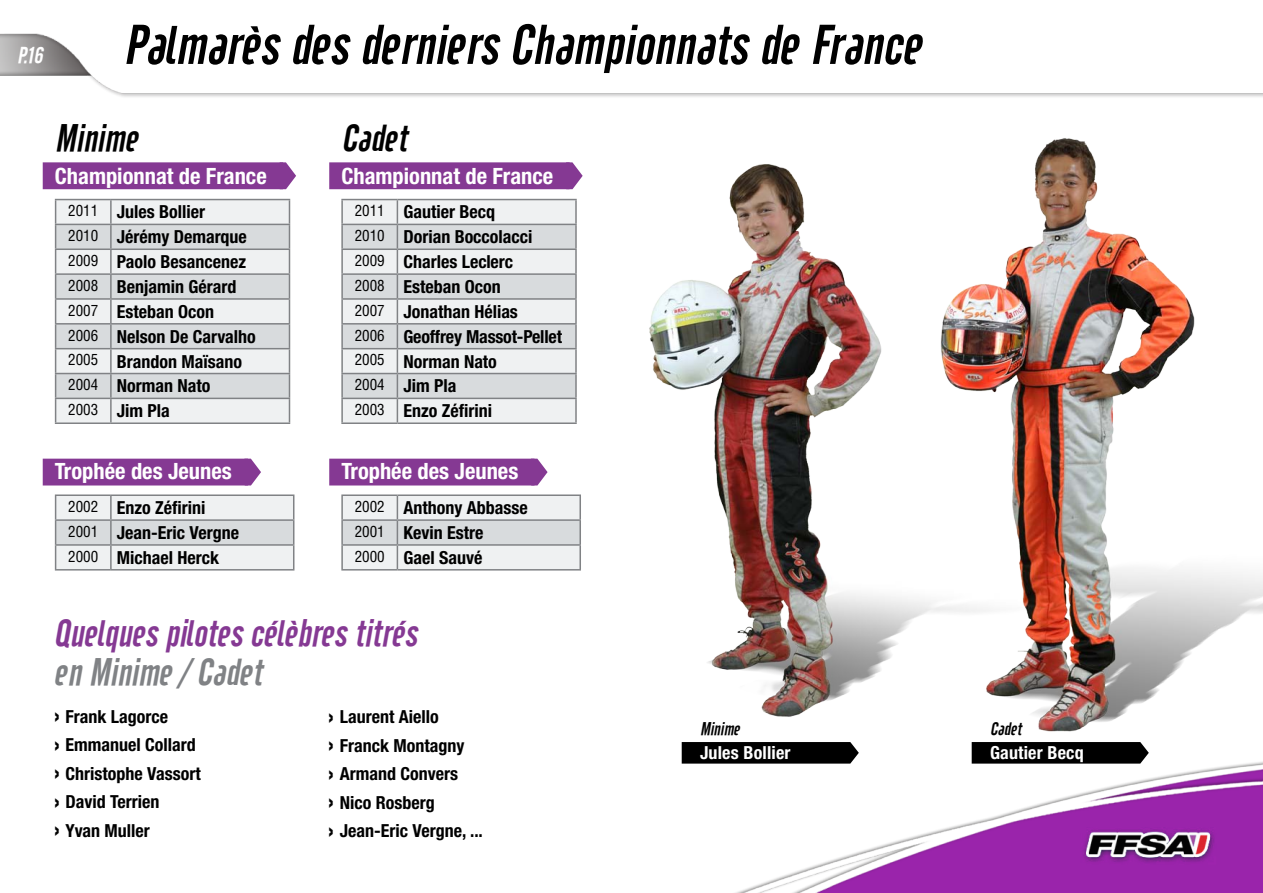
<style>
.page{position:relative;width:1263px;height:893px;background:#fff}
.page>*{position:absolute;margin:0;border:0;box-sizing:border-box;transform-origin:0 0}
.t1{font:italic 55.5px "Cafeta";color:#000}
.t2{font:italic 37.5px "Cafeta";color:#853993}
.t3{font:italic 37.5px "Cafeta";color:#808285}
.t4{font:italic 37.5px "Cafeta";color:#000}
.t5{font:700 condensed 22.5px "Helvetica Neue LT Std";color:#fff}
.t6{font:italic 22.5px "Cafeta";color:#fff}
.t7{font:700 condensed 18px/24.9px "Helvetica Neue LT Std";color:#000}
.t8{font:700 condensed 18px "Helvetica Neue LT Std";letter-spacing:.01em;color:#fff}
.t9{font:italic 18px "Cafeta";color:#000}
.s1{font-family:"Helvetica LT Std";font-weight:400;font-size:15px}
.s2{font-size:24px}
</style>
<div class="page">
<img style="left:0;top:33px;width:1263px;height:860px">
<hr style="left:55px;top:199px;width:56px;height:1px;background:#808285">
<hr style="left:111px;top:199px;width:179px;height:1px;background:#808285">
<svg style="left:55px;top:200px;width:235px;height:222px"></svg>
<hr style="left:55px;top:422px;width:56px;height:2px;background:#808285">
<hr style="left:111px;top:422px;width:179px;height:2px;background:#808285">
<hr style="left:55px;top:569px;width:56px;height:2px;background:#808285">
<hr style="left:111px;top:569px;width:183px;height:2px;background:#808285">
<hr style="left:55px;top:494px;width:56px;height:2px;background:#808285">
<hr style="left:111px;top:494px;width:183px;height:2px;background:#808285">
<svg style="left:55px;top:496px;width:239px;height:74px"></svg>
<hr style="left:111px;top:519px;width:183px;height:2px;background:#808285">
<hr style="left:341px;top:398px;width:56px;height:1px;background:#808285">
<hr style="left:341px;top:399px;width:2px;height:23px;background:#808285">
<hr style="left:397px;top:398px;width:180px;height:1px;background:#808285">
<hr style="left:575px;top:399px;width:2px;height:23px;background:#808285">
<hr style="left:341px;top:373px;width:56px;height:1px;background:#808285">
<hr style="left:341px;top:374px;width:2px;height:24px;background:#808285">
<hr style="left:341px;top:422px;width:56px;height:2px;background:#808285">
<hr style="left:397px;top:373px;width:180px;height:1px;background:#808285">
<hr style="left:575px;top:374px;width:2px;height:24px;background:#808285">
<hr style="left:397px;top:422px;width:180px;height:2px;background:#808285">
<hr style="left:341px;top:348px;width:56px;height:1px;background:#808285">
<hr style="left:341px;top:349px;width:2px;height:24px;background:#808285">
<hr style="left:397px;top:348px;width:180px;height:1px;background:#808285">
<hr style="left:575px;top:349px;width:2px;height:24px;background:#808285">
<hr style="left:341px;top:323px;width:56px;height:2px;background:#808285">
<hr style="left:341px;top:325px;width:2px;height:23px;background:#808285">
<hr style="left:397px;top:323px;width:180px;height:2px;background:#808285">
<hr style="left:575px;top:325px;width:2px;height:23px;background:#808285">
<hr style="left:341px;top:298px;width:56px;height:2px;background:#808285">
<hr style="left:341px;top:300px;width:2px;height:23px;background:#808285">
<hr style="left:397px;top:298px;width:180px;height:2px;background:#808285">
<hr style="left:575px;top:300px;width:2px;height:23px;background:#808285">
<hr style="left:341px;top:273px;width:56px;height:2px;background:#808285">
<hr style="left:341px;top:275px;width:2px;height:23px;background:#808285">
<hr style="left:397px;top:273px;width:180px;height:2px;background:#808285">
<hr style="left:575px;top:275px;width:2px;height:23px;background:#808285">
<hr style="left:341px;top:248px;width:56px;height:2px;background:#808285">
<hr style="left:341px;top:250px;width:2px;height:23px;background:#808285">
<hr style="left:397px;top:248px;width:180px;height:2px;background:#808285">
<hr style="left:575px;top:250px;width:2px;height:23px;background:#808285">
<hr style="left:341px;top:224px;width:56px;height:1px;background:#808285">
<hr style="left:341px;top:225px;width:2px;height:23px;background:#808285">
<hr style="left:397px;top:224px;width:180px;height:1px;background:#808285">
<hr style="left:575px;top:225px;width:2px;height:23px;background:#808285">
<hr style="left:341px;top:199px;width:56px;height:1px;background:#808285">
<hr style="left:341px;top:200px;width:2px;height:24px;background:#808285">
<hr style="left:397px;top:199px;width:180px;height:1px;background:#808285">
<svg style="left:342px;top:200px;width:234px;height:222px"></svg>
<hr style="left:575px;top:200px;width:2px;height:24px;background:#808285">
<hr style="left:341px;top:544px;width:56px;height:2px;background:#808285">
<hr style="left:341px;top:546px;width:2px;height:23px;background:#808285">
<hr style="left:397px;top:544px;width:184px;height:2px;background:#808285">
<hr style="left:579px;top:546px;width:2px;height:23px;background:#808285">
<hr style="left:341px;top:519px;width:56px;height:2px;background:#808285">
<hr style="left:341px;top:521px;width:2px;height:23px;background:#808285">
<hr style="left:341px;top:569px;width:56px;height:2px;background:#808285">
<hr style="left:397px;top:519px;width:184px;height:2px;background:#808285">
<hr style="left:579px;top:521px;width:2px;height:23px;background:#808285">
<hr style="left:397px;top:569px;width:184px;height:2px;background:#808285">
<hr style="left:341px;top:494px;width:56px;height:2px;background:#808285">
<hr style="left:341px;top:496px;width:2px;height:23px;background:#808285">
<hr style="left:397px;top:494px;width:184px;height:2px;background:#808285">
<svg style="left:342px;top:495px;width:238px;height:75px"></svg>
<hr style="left:579px;top:496px;width:2px;height:23px;background:#808285">
<img style="left:637px;top:138px;width:277px;height:604px">
<img style="left:914px;top:111px;width:349px;height:632px">
<svg style="left:682px;top:742px;width:177px;height:22px;background:#0b0b0b"></svg>
<svg style="left:972px;top:742px;width:177px;height:22px;background:#0b0b0b"></svg>
<p class="t6" style="left:17px;top:42px;width:32px">P.16</p>
<h1 class="t1" style="left:123px;top:14px;width:811px">PalmarèsdesderniersChampionnatsdeFrance</h1>
<h2 class="t4" style="left:55px;top:117px;width:92px">Minime</h2>
<p class="t5" style="left:55px;top:162px;width:213px">Championnat de France</p>
<p class="t7" style="left:68px;top:199px;width:189px"><span class="s1">2011</span> Jules Bollier<br><span class="s1">2010</span> Jérémy Demarque<br><span class="s1">2009</span> Paolo Besancenez<br><span class="s1">2008</span> Benjamin Gérard<br><span class="s1">2007</span> Esteban Ocon<br><span class="s1">2006</span> Nelson De Carvalho<br><span class="s1">2005</span> Brandon Maïsano<br><span class="s1">2004</span> Norman Nato<br><span class="s1">2003</span> Jim Pla</p>
<p class="t5" style="left:55px;top:458px;width:178px">Trophée des Jeunes</p>
<p class="t7" style="left:68px;top:495px;width:172px"><span class="s1">2002</span> Enzo Zéfirini<br><span class="s1">2001</span> Jean-Eric Vergne<br><span class="s1">2000</span> Michael Herck</p>
<h2 class="t4" style="left:341px;top:117px;width:75px">Cadet</h2>
<p class="t5" style="left:341px;top:162px;width:213px">Championnat de France</p>
<p class="t7" style="left:355px;top:199px;width:209px"><span class="s1">2011</span> Gautier Becq<br><span class="s1">2010</span> Dorian Boccolacci<br><span class="s1">2009</span> Charles Leclerc<br><span class="s1">2008</span> Esteban Ocon<br><span class="s1">2007</span> Jonathan Hélias<br><span class="s1">2006</span> Geoffrey Massot-Pellet<br><span class="s1">2005</span> Norman Nato<br><span class="s1">2004</span> Jim Pla<br><span class="s1">2003</span> Enzo Zéfirini</p>
<p class="t5" style="left:341px;top:458px;width:178px">Trophée des Jeunes</p>
<p class="t7" style="left:355px;top:495px;width:175px"><span class="s1">2002</span> Anthony Abbasse<br><span class="s1">2001</span> Kevin Estre<br><span class="s1">2000</span> Gael Sauvé</p>
<h2 class="t2" style="left:54px;top:612px;width:372px">Quelquespilotescélèbrestitrés</h2>
<h2 class="t3" style="left:54px;top:651px;width:217px">enMinime/ Cadet</h2>
<p class="t7" style="left:54px;top:702px;width:148px;line-height:28.5px"><span class="s2">›</span> Frank Lagorce<br><span class="s2">›</span> Emmanuel Collard <span class="s2">›</span> Christophe Vassort <span class="s2">›</span> David Terrien<br><span class="s2">›</span> Yvan Muller</p>
<p class="t7" style="left:328px;top:702px;width:156px;line-height:28.5px"><span class="s2">›</span> Laurent Aiello<br><span class="s2">›</span> Franck Montagny<br><span class="s2">›</span> Armand Convers<br><span class="s2">›</span> Nico Rosberg<br><span class="s2">›</span> Jean-Eric Vergne, ...</p>
<p class="t9" style="left:700px;top:719px;width:45px">Minime</p>
<p class="t8" style="left:700px;top:742px;width:92px">Jules Bollier</p>
<p class="t9" style="left:990px;top:719px;width:37px">Cadet</p>
<p class="t8" style="left:990px;top:742px;width:95px">Gautier Becq</p>
</div>
